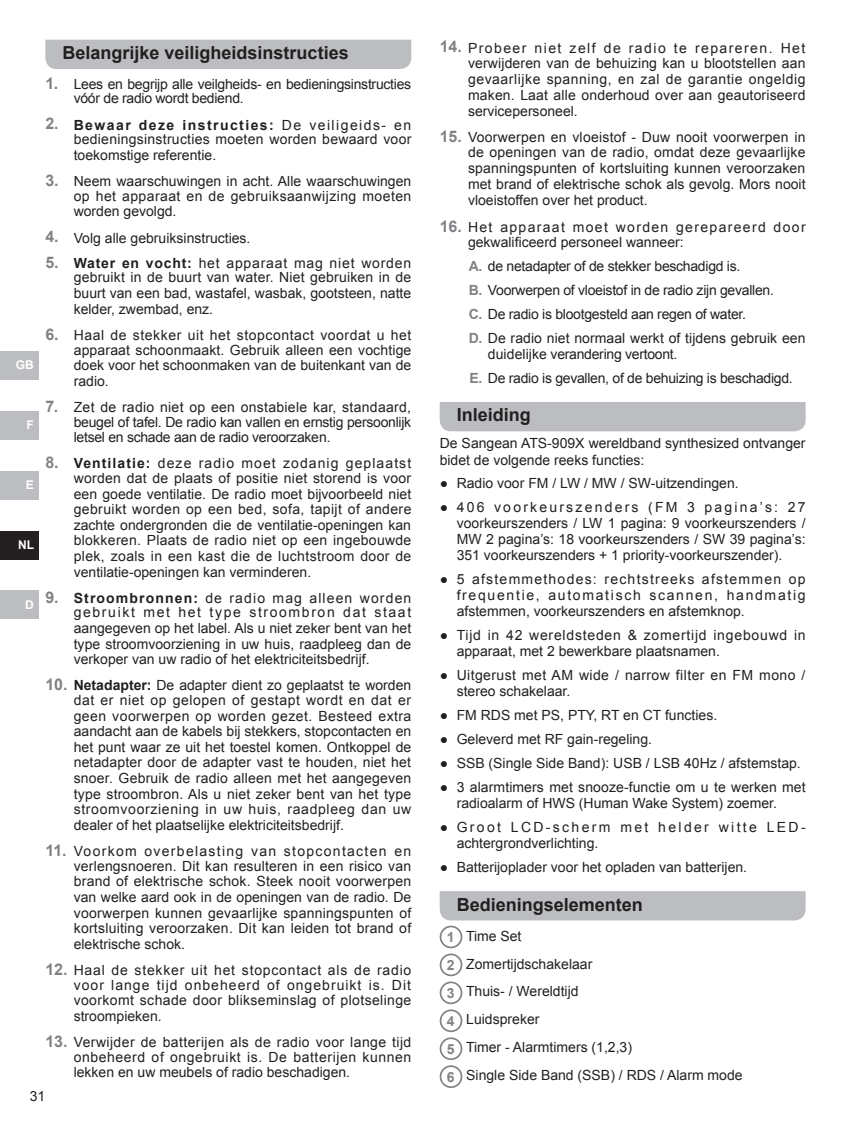
<style>
.page{position:relative;width:851px;height:1134px;background:#fff}
.page>*{position:absolute;margin:0;border:0;box-sizing:border-box;transform-origin:0 0}
.t1{font:700 18px "Arial";color:#231f20}
.t2{font:14px/15.4px "Arial";color:#231f20;text-align:justify}
.t3{font:14px/24px "Arial";letter-spacing:-.02em;color:#231f20}
.t4{font:14px/16px "Arial";letter-spacing:.055em;color:#231f20}
.t5{font:14px/15px "Arial";letter-spacing:.095em;color:#231f20}
.t6{font:14px/16px "Arial";letter-spacing:.03em;color:#231f20}
.t7{font:14px/16px "Arial";letter-spacing:.165em;color:#231f20}
.t8{font:700 12px "Arial";color:#fff}
.s1{font-weight:700;font-size:16px;color:#808285}
.s2{font-weight:700}
.s3{font-weight:700;color:#808285}
</style>
<div class="page">
<div style="left:0;top:351px;width:39px;height:28px;background:#bcbdc0"></div>
<div style="left:0;top:411px;width:39px;height:28px;background:#bcbdc0"></div>
<div style="left:0;top:471px;width:39px;height:28px;background:#bcbdc0"></div>
<div style="left:0;top:531px;width:39px;height:28px;background:#231f20"></div>
<div style="left:0;top:591px;width:39px;height:28px;background:#bcbdc0"></div>
<div style="left:45px;top:40px;width:366px;height:29px;background:#bcbdc0"></div>
<div style="left:439px;top:402px;width:366px;height:29px;background:#bcbdc0"></div>
<div style="left:439px;top:891px;width:366px;height:29px;background:#bcbdc0"></div>
<div style="left:439px;top:926px;width:23px;height:22px;border:2px solid #808285;border-radius:50%"></div>
<div style="left:439px;top:953px;width:23px;height:23px;border:2px solid #808285;border-radius:50%"></div>
<div style="left:439px;top:981px;width:23px;height:23px;border:2px solid #808285;border-radius:50%"></div>
<div style="left:439px;top:1009px;width:23px;height:23px;border:2px solid #808285;border-radius:50%"></div>
<div style="left:439px;top:1037px;width:23px;height:23px;border:2px solid #808285;border-radius:50%"></div>
<div style="left:439px;top:1065px;width:23px;height:23px;border:2px solid #808285;border-radius:50%"></div>
<p class="t8" style="left:16px;top:361px;width:19px">GB</p>
<p class="t8" style="left:27px;top:421px;width:9px">F</p>
<p class="t8" style="left:26px;top:481px;width:10px">E</p>
<p class="t8" style="left:18px;top:541px;width:17px">NL</p>
<p class="t8" style="left:25px;top:600px;width:10px">D</p>
<p class="t1" style="left:62px;top:46px;width:288px">Belangrijke veiligheidsinstructies</p>
<p class="t3" style="left:74px;top:78px;width:339px;line-height:14.6px;text-indent:-28px"><span class="s1">1.</span> Lees en begrijp alle veilgheids- en bedieningsinstructies vóór de radio wordt bediend.</p>
<p class="t2" style="left:74px;top:119px;width:339px;text-indent:-28px"><span class="s1">2.</span> <span class="s2">Bewaar deze instructies:</span> De veiligeids- en bedieningsinstructies moeten worden bewaard voor toekomstige referentie.</p>
<p class="t2" style="left:74px;top:175px;width:339px;text-indent:-28px"><span class="s1">3.</span> Neem waarschuwingen in acht. Alle waarschuwingen op het apparaat en de gebruiksaanwijzing moeten worden gevolgd.</p>
<p class="t2" style="left:45px;top:231px;width:206px"><span class="s1">4.</span> Volg alle gebruiksinstructies.</p>
<p class="t2" style="left:74px;top:257px;width:339px;text-indent:-28px"><span class="s1">5.</span> <span class="s2">Water en vocht:</span> het apparaat mag niet worden gebruikt in de buurt van water. Niet gebruiken in de buurt van een bad, wastafel, wasbak, gootsteen, natte kelder, zwembad, enz.</p>
<p class="t2" style="left:74px;top:329px;width:339px;text-indent:-28px"><span class="s1">6.</span> Haal de stekker uit het stopcontact voordat u het apparaat schoonmaakt. Gebruik alleen een vochtige doek voor het schoonmaken van de buitenkant van de radio.</p>
<p class="t2" style="left:74px;top:401px;width:339px;text-indent:-28px"><span class="s1">7.</span> Zet de radio niet op een onstabiele kar, standaard, beugel of tafel. De radio kan vallen en ernstig persoonlijk letsel en schade aan de radio veroorzaken.</p>
<p class="t2" style="left:74px;top:457px;width:339px;text-indent:-28px"><span class="s1">8.</span> <span class="s2">Ventilatie:</span> deze radio moet zodanig geplaatst worden dat de plaats of positie niet storend is voor een goede ventilatie. De radio moet bijvoorbeeld niet gebruikt worden op een bed, sofa, tapijt of andere zachte ondergronden die de ventilatie-openingen kan blokkeren. Plaats de radio niet op een ingebouwde plek, zoals in een kast die de luchtstroom door de ventilatie-openingen kan verminderen.</p>
<p class="t2" style="left:74px;top:591px;width:339px;text-indent:-28px"><span class="s1">9.</span> <span class="s2">Stroombronnen:</span> de radio mag alleen worden gebruikt met het type stroombron dat staat aangegeven op het label. Als u niet zeker bent van het type stroomvoorziening in uw huis, raadpleeg dan de verkoper van uw radio of het elektriciteitsbedrijf.</p>
<p class="t2" style="left:74px;top:679px;width:339px;text-indent:-28px"><span class="s1">10.</span> <span class="s2">Netadapter:</span> De adapter dient zo geplaatst te worden dat er niet op gelopen of gestapt wordt en dat er geen voorwerpen op worden gezet. Besteed extra aandacht aan de kabels bij stekkers, stopcontacten en het punt waar ze uit het toestel komen. Ontkoppel de netadapter door de adapter vast te houden, niet het snoer. Gebruik de radio alleen met het aangegeven type stroombron. Als u niet zeker bent van het type stroomvoorziening in uw huis, raadpleeg dan uw dealer of het plaatselijke elektriciteitsbedrijf.</p>
<p class="t2" style="left:74px;top:845px;width:339px;text-indent:-28px"><span class="s1">11.</span> Voorkom overbelasting van stopcontacten en verlengsnoeren. Dit kan resulteren in een risico van brand of elektrische schok. Steek nooit voorwerpen van welke aard ook in de openingen van de radio. De voorwerpen kunnen gevaarlijke spanningspunten of kortsluiting veroorzaken. Dit kan leiden tot brand of elektrische schok.</p>
<p class="t2" style="left:74px;top:964px;width:339px;text-indent:-28px"><span class="s1">12.</span> Haal de stekker uit het stopcontact als de radio voor lange tijd onbeheerd of ongebruikt is. Dit voorkomt schade door blikseminslag of plotselinge stroompieken.</p>
<p class="t2" style="left:74px;top:1036px;width:339px;text-indent:-28px"><span class="s1">13.</span> Verwijder de batterijen als de radio voor lange tijd onbeheerd of ongebruikt is. De batterijen kunnen lekken en uw meubels of radio beschadigen.</p>
<p class="t2" style="left:30px;top:1089px;width:17px">31</p>
<p class="t2" style="left:468px;top:41px;width:339px;text-indent:-28px"><span class="s1">14.</span> Probeer niet zelf de radio te repareren. Het verwijderen van de behuizing kan u blootstellen aan gevaarlijke spanning, en zal de garantie ongeldig maken. Laat alle onderhoud over aan geautoriseerd servicepersoneel.</p>
<p class="t2" style="left:468px;top:131px;width:339px;text-indent:-28px"><span class="s1">15.</span> Voorwerpen en vloeistof - Duw nooit voorwerpen in de openingen van de radio, omdat deze gevaarlijke spanningspunten of kortsluiting kunnen veroorzaken met brand of elektrische schok als gevolg. Mors nooit vloeistoffen over het product.</p>
<p class="t5" style="left:468px;top:221px;width:339px;text-indent:-28px"><span class="s1">16.</span> Het apparaat moet worden gerepareerd door gekwalificeerd personeel wanneer:</p>
<p class="t3" style="left:468px;top:255px;width:338px"><span class="s3">A.</span> de netadapter of de stekker beschadigd is.<br><span class="s3">B.</span> Voorwerpen of vloeistof in de radio zijn gevallen.<br><span class="s3">C.</span> De radio is blootgesteld aan regen of water.<br><span class="s3">D.</span> De radio niet normaal werkt of tijdens gebruik een</p>
<p class="t3" style="left:469px;top:343px;width:325px;text-indent:18px">duidelijke verandering vertoont.<br><span class="s3">E.</span> De radio is gevallen, of de behuizing is beschadigd.</p>
<p class="t1" style="left:456px;top:408px;width:76px">Inleiding</p>
<p class="t2" style="left:439px;top:437px;width:367px;line-height:16px">De Sangean ATS-909X wereldband synthesized ontvanger bidet de volgende reeks functies:</p>
<p class="t2" style="left:439px;top:476px;width:300px">● Radio voor FM / LW / MW / SW-uitzendingen.</p>
<p class="t2" style="left:456px;top:500px;width:350px;line-height:16px;text-indent:-17px">● 406 voorkeurszenders (FM 3 pagina’s: 27 voorkeurszenders / LW 1 pagina: 9 voorkeurszenders / MW 2 pagina’s: 18 voorkeurszenders / SW 39 pagina’s:<br>351 voorkeurszenders + 1 priority-voorkeurszender).</p>
<p class="t2" style="left:456px;top:571px;width:350px;line-height:16px;text-indent:-17px">● 5 afstemmethodes: rechtstreeks afstemmen op frequentie, automatisch scannen, handmatig afstemmen, voorkeurszenders en afstemknop.</p>
<p class="t4" style="left:456px;top:627px;width:350px;text-indent:-17px">● Tijd in 42 wereldsteden &amp; zomertijd ingebouwd in apparaat, met 2 bewerkbare plaatsnamen.</p>
<p class="t6" style="left:456px;top:667px;width:350px;text-indent:-17px">● Uitgerust met AM wide / narrow filter en FM mono / stereo schakelaar.</p>
<p class="t2" style="left:439px;top:708px;width:279px">● FM RDS met PS, PTY, RT en CT functies.</p>
<p class="t2" style="left:439px;top:732px;width:214px">● Geleverd met RF gain-regeling.</p>
<p class="t2" style="left:439px;top:756px;width:362px">● SSB (Single Side Band): USB / LSB 40Hz / afstemstap.</p>
<p class="t2" style="left:456px;top:779px;width:350px;line-height:16px;text-indent:-17px">● 3 alarmtimers met snooze-functie om u te werken met radioalarm of HWS (Human Wake System) zoemer.</p>
<p class="t7" style="left:456px;top:819px;width:350px;text-indent:-17px">● Groot LCD-scherm met helder witte LED&shy;achtergrondverlichting.</p>
<p class="t2" style="left:439px;top:859px;width:309px">● Batterijoplader voor het opladen van batterijen.</p>
<p class="t1" style="left:456px;top:897px;width:188px">Bedieningselementen</p>
<p class="t2" style="left:447px;top:923px;width:297px;line-height:28px;text-align:left"><span class="s3">1</span> Time Set<br><span class="s3">2</span> Zomertijdschakelaar<br><span class="s3">3</span> Thuis- / Wereldtijd<br><span class="s3">4</span> Luidspreker<br><span class="s3">5</span> Timer - Alarmtimers (1,2,3)<br><span class="s3">6</span> Single Side Band (SSB) / RDS / Alarm mode</p>
</div>
